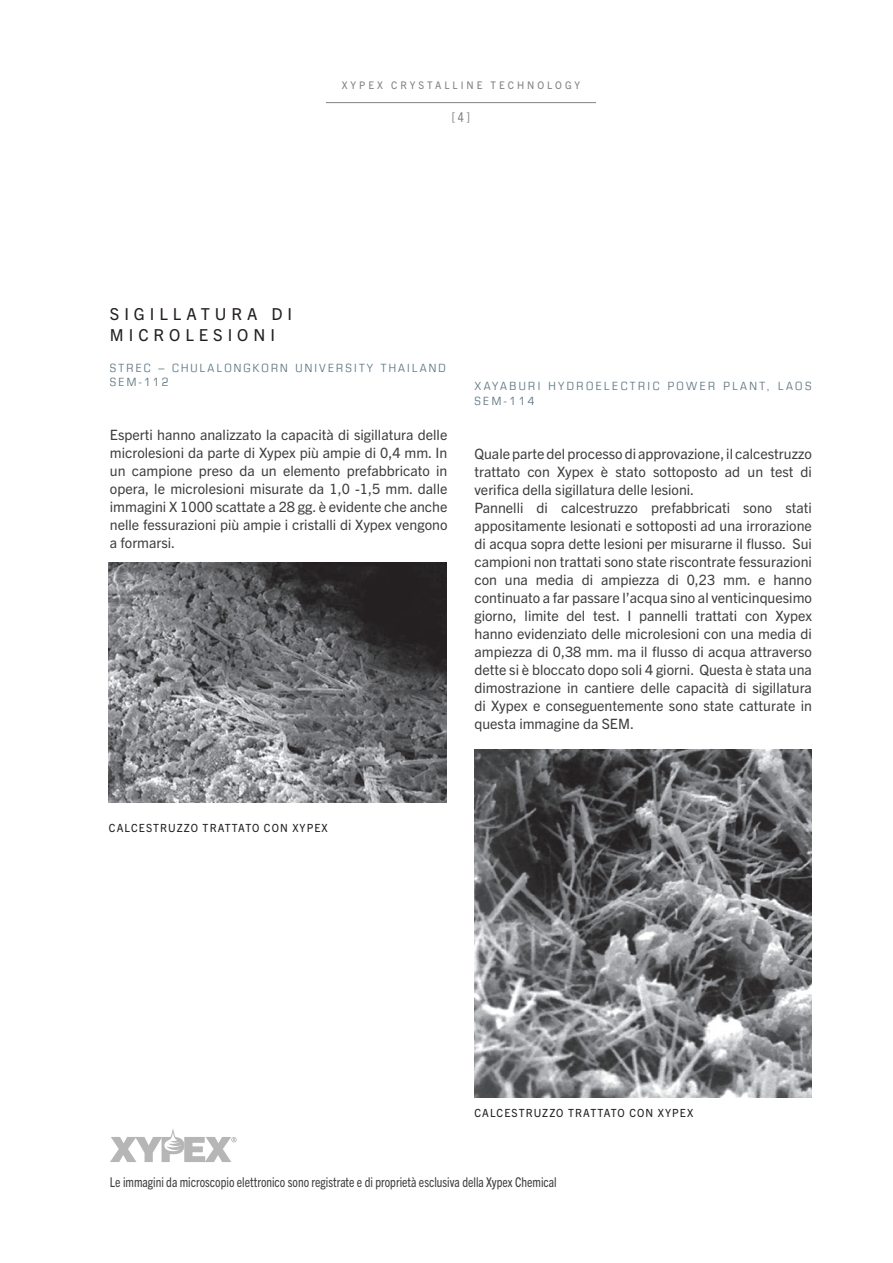
<style>
.page{position:relative;width:893px;height:1263px;background:#fff}
.page>*{position:absolute;margin:0;border:0;box-sizing:border-box;transform-origin:0 0}
.t1{font:16.5px/21px "Trade Gothic Next LT Pro";letter-spacing:.3em;color:#231f20}
.t2{font:14.25px/18px "Trade Gothic Next LT Pro";color:#3e3e3f;text-align:justify}
.t3{font:condensed 13.5px "Trade Gothic Next LT Pro";color:#3e3e3f;scale:.95 1}
.t4{font:condensed 13.5px "Trade Gothic Next LT Pro";color:#808182;scale:.95 1}
.t5{font:condensed 11.4px/14.4px "Eurostile LT";letter-spacing:.18em;color:#5d7682;scale:1.05 1}
.t6{font:condensed 11.4px/14.4px "Eurostile LT";letter-spacing:.2em;color:#5d7682;scale:1.05 1}
.t7{font:11.25px "Trade Gothic Next LT Pro";letter-spacing:.1em;color:#231f20;scale:.95 1}
.t8{font:10.5px "Trade Gothic Next LT Pro";letter-spacing:.3em;color:#808182;scale:.95 1}
</style>
<div class="page">
<img style="left:109px;top:562px;width:337px;height:240px">
<img style="left:474px;top:750px;width:338px;height:348px">
<hr style="left:326px;top:102px;width:270px;height:1px;background:#808182">
<svg style="left:110px;top:1129px;width:127px;height:33px"></svg>
<p class="t8" style="left:342px;top:78px;width:252px">XYPEX CRYSTALLINE TECHNOLOGY</p>
<p class="t4" style="left:452px;top:108px;width:20px">[ 4 ]</p>
<p class="t1" style="left:110px;top:303px;width:184px">SIGILLATURA DI<br>MICROLESIONI</p>
<p class="t5" style="left:110px;top:360px;width:321px">STREC – CHULALONGKORN UNIVERSITY THAILAND<br>SEM-112</p>
<p class="t2" style="left:110px;top:425px;width:339px">Esperti hanno analizzato la capacità di sigillatura delle microlesioni da parte di Xypex più ampie di 0,4 mm. In un campione preso da un elemento prefabbricato in opera, le microlesioni misurate da 1,0 -1,5 mm. dalle immagini X 1000 scattate a 28 gg. è evidente che anche nelle fessurazioni più ampie i cristalli di Xypex vengono a formarsi.</p>
<p class="t6" style="left:474px;top:379px;width:322px">XAYABURI HYDROELECTRIC POWER PLANT, LAOS<br>SEM-114</p>
<p class="t2" style="left:474px;top:443px;width:339px;text-align:left">Quale parte del processo di approvazione, il calcestruzzo trattato con Xypex è stato sottoposto ad un test di verifica della sigillatura delle lesioni.<br>Pannelli di calcestruzzo prefabbricati sono stati appositamente lesionati e sottoposti ad una irrorazione di acqua sopra dette lesioni per misurarne il flusso. Sui campioni non trattati sono state riscontrate fessurazioni con una media di ampiezza di 0,23 mm. e hanno continuato a far passare l’acqua sino al venticinquesimo giorno, limite del test. I pannelli trattati con Xypex hanno evidenziato delle microlesioni con una media di ampiezza di 0,38 mm. ma il flusso di acqua attraverso dette si è bloccato dopo soli 4 giorni. Questa è stata una dimostrazione in cantiere delle capacità di sigillatura di Xypex e conseguentemente sono state catturate in questa immagine da SEM.</p>
<p class="t7" style="left:109px;top:820px;width:232px">CALCESTRUZZO TRATTATO CON XYPEX</p>
<p class="t7" style="left:474px;top:1105px;width:232px">CALCESTRUZZO TRATTATO CON XYPEX</p>
<p class="t3" style="left:110px;top:1173px;width:472px">Le immagini da microscopio elettronico sono registrate e di proprietà esclusiva della Xypex Chemical</p>
</div>
